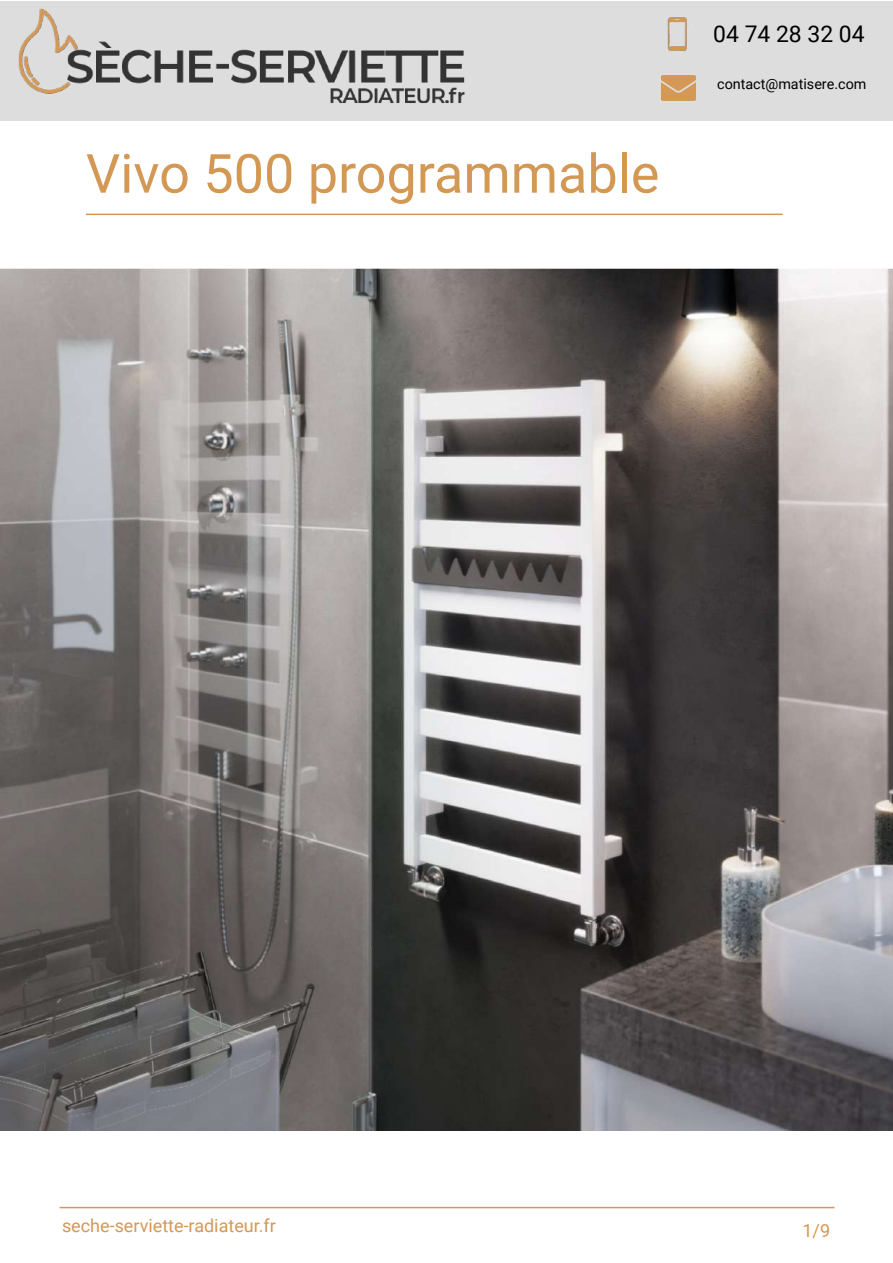
<style>
.page{position:relative;width:893px;height:1263px;background:#fff}
.page>*{position:absolute;margin:0;border:0;box-sizing:border-box;transform-origin:0 0}
.t1{font:54px "Roboto";color:#d49855}
.t2{font:22.95px "Roboto";color:#000}
.t3{font:18px "Roboto";color:#d49855}
.t4{font:14.4px "Roboto";color:#000}
</style>
<div class="page">
<div style="left:0;top:1px;width:893px;height:119px;background:#ddd"></div>
<img style="left:1px;top:8px;width:482px;height:261px">
<img style="left:667px;top:17px;width:20px;height:35px">
<img style="left:660px;top:75px;width:37px;height:26px">
<hr style="left:60px;top:1207px;width:774px;height:1px;background:#d49855">
<hr style="left:86px;top:214px;width:697px;height:1px;background:#d49855">
<img style="left:0;top:269px;width:893px;height:862px">
<h1 class="t1" style="left:86px;top:136px;width:575px">Vivo 500 programmable</h1>
<p class="t2" style="left:713px;top:18px;width:153px">04 74 28 32 04</p>
<p class="t4" style="left:717px;top:74px;width:151px">contact@matisere.com</p>
<p class="t3" style="left:62px;top:1213px;width:215px">seche-serviette-radiateur.fr</p>
<p class="t3" style="left:802px;top:1218px;width:29px">1/9</p>
</div>
